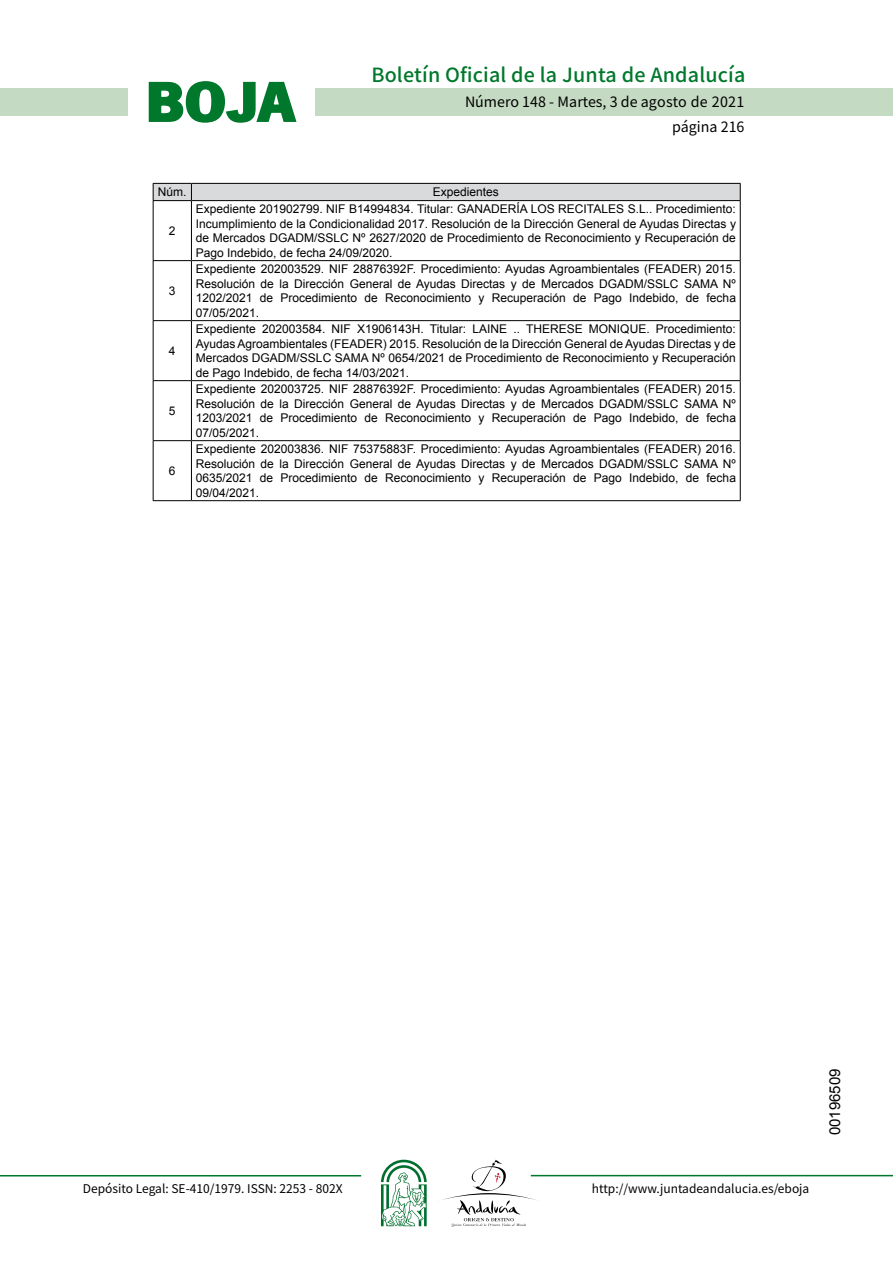
<style>
.page{position:relative;width:893px;height:1263px;background:#fff}
.page>*{position:absolute;margin:0;border:0;box-sizing:border-box;transform-origin:0 0}
.t1{font:700 57.75px "News Got T";color:#00782c;scale:1.14 1}
.t2{font:500 19.5px "Noto Sans HK";letter-spacing:.01em;color:#00782c}
.t3{font:15px "Arial";color:#000}
.t4{font:14.25px/24.5px "Noto Sans HK";color:#000;text-align:right}
.t5{font:12px/14.4px "Arial";color:#000;text-align:justify}
.t6{font:12px "Noto Sans HK";color:#000}
</style>
<div class="page">
<div style="left:315px;top:88px;width:577px;height:28px;background:#c5dac3"></div>
<div style="left:0;top:88px;width:128px;height:28px;background:#c5dac3"></div>
<hr style="left:0;top:1175px;width:361px;height:2px;background:#00782c">
<hr style="left:531px;top:1175px;width:361px;height:1px;background:#00782c">
<svg style="left:148px;top:81px;width:149px;height:42px"></svg>
<svg style="left:442px;top:1160px;width:100px;height:67px"></svg>
<svg style="left:381px;top:1160px;width:45px;height:66px"></svg>
<div style="left:153px;top:183px;width:587px;height:17px;background:#d9dadb"></div>
<hr style="left:153px;top:200px;width:38px;height:1px;background:#000">
<hr style="left:153px;top:201px;width:1px;height:59px;background:#000">
<hr style="left:191px;top:200px;width:549px;height:1px;background:#000">
<hr style="left:191px;top:201px;width:1px;height:59px;background:#000">
<hr style="left:739px;top:201px;width:1px;height:59px;background:#000">
<hr style="left:153px;top:260px;width:38px;height:1px;background:#000">
<hr style="left:153px;top:261px;width:1px;height:59px;background:#000">
<hr style="left:191px;top:260px;width:549px;height:1px;background:#000">
<hr style="left:191px;top:261px;width:1px;height:59px;background:#000">
<hr style="left:739px;top:261px;width:1px;height:59px;background:#000">
<hr style="left:153px;top:320px;width:38px;height:1px;background:#000">
<hr style="left:153px;top:321px;width:1px;height:59px;background:#000">
<hr style="left:191px;top:320px;width:549px;height:1px;background:#000">
<hr style="left:191px;top:321px;width:1px;height:59px;background:#000">
<hr style="left:739px;top:321px;width:1px;height:59px;background:#000">
<hr style="left:153px;top:380px;width:38px;height:1px;background:#000">
<hr style="left:153px;top:381px;width:1px;height:59px;background:#000">
<hr style="left:191px;top:380px;width:549px;height:1px;background:#000">
<hr style="left:191px;top:381px;width:1px;height:59px;background:#000">
<hr style="left:739px;top:381px;width:1px;height:59px;background:#000">
<hr style="left:153px;top:440px;width:38px;height:1px;background:#000">
<hr style="left:153px;top:441px;width:1px;height:59px;background:#000">
<hr style="left:191px;top:440px;width:549px;height:1px;background:#000">
<hr style="left:191px;top:441px;width:1px;height:59px;background:#000">
<hr style="left:739px;top:441px;width:1px;height:59px;background:#000">
<hr style="left:153px;top:500px;width:38px;height:1px;background:#000">
<hr style="left:191px;top:500px;width:549px;height:1px;background:#000">
<h1 class="t1" style="left:145px;top:68px;width:133px">BOJA</h1>
<h2 class="t2" style="left:371px;top:64px;width:375px">Boletín Oficial de la Junta de Andalucía</h2>
<p class="t4" style="left:465px;top:90px;width:281px">Número 148 - Martes, 3 de agosto de 2021 página 216</p>
<p class="t5" style="left:158px;top:185px;width:30px">Núm.</p>
<p class="t5" style="left:433px;top:185px;width:68px">Expedientes</p>
<p class="t5" style="left:169px;top:224px;width:8px">2</p>
<p class="t5" style="left:196px;top:202px;width:542px">Expediente 201902799. NIF B14994834. Titular: GANADERÍA LOS RECITALES S.L.. Procedimiento:<br>Incumplimiento de la Condicionalidad 2017. Resolución de la Dirección General de Ayudas Directas y de Mercados DGADM/SSLC Nº 2627/2020 de Procedimiento de Reconocimiento y Recuperación de Pago Indebido, de fecha 24/09/2020.</p>
<p class="t5" style="left:169px;top:284px;width:8px">3</p>
<p class="t5" style="left:169px;top:344px;width:8px">4</p>
<p class="t5" style="left:169px;top:404px;width:8px">5</p>
<p class="t5" style="left:169px;top:464px;width:8px">6</p>
<p class="t5" style="left:196px;top:262px;width:542px">Expediente 202003529. NIF 28876392F. Procedimiento: Ayudas Agroambientales (FEADER) 2015.<br>Resolución de la Dirección General de Ayudas Directas y de Mercados DGADM/SSLC SAMA Nº 1202/2021 de Procedimiento de Reconocimiento y Recuperación de Pago Indebido, de fecha 07/05/2021.</p>
<p class="t5" style="left:196px;top:322px;width:541px">Expediente 202003584. NIF X1906143H. Titular: LAINE .. THERESE MONIQUE. Procedimiento:<br>Ayudas Agroambientales (FEADER) 2015. Resolución de la Dirección General de Ayudas Directas y de Mercados DGADM/SSLC SAMA Nº 0654/2021 de Procedimiento de Reconocimiento y Recuperación de Pago Indebido, de fecha 14/03/2021.</p>
<p class="t5" style="left:196px;top:382px;width:542px">Expediente 202003725. NIF 28876392F. Procedimiento: Ayudas Agroambientales (FEADER) 2015.<br>Resolución de la Dirección General de Ayudas Directas y de Mercados DGADM/SSLC SAMA Nº 1203/2021 de Procedimiento de Reconocimiento y Recuperación de Pago Indebido, de fecha 07/05/2021.</p>
<p class="t5" style="left:196px;top:442px;width:542px">Expediente 202003836. NIF 75375883F. Procedimiento: Ayudas Agroambientales (FEADER) 2016.<br>Resolución de la Dirección General de Ayudas Directas y de Mercados DGADM/SSLC SAMA Nº 0635/2021 de Procedimiento de Reconocimiento y Recuperación de Pago Indebido, de fecha 09/04/2021.</p>
<p class="t6" style="left:83px;top:1181px;width:261px">Depósito Legal: SE-410/1979. ISSN: 2253 - 802X</p>
<p class="t6" style="left:592px;top:1181px;width:219px">http://www.juntadeandalucia.es/eboja</p>
<p class="t3" style="left:825px;top:1135px;width:68px;rotate:-90deg">00196509</p>
</div>
